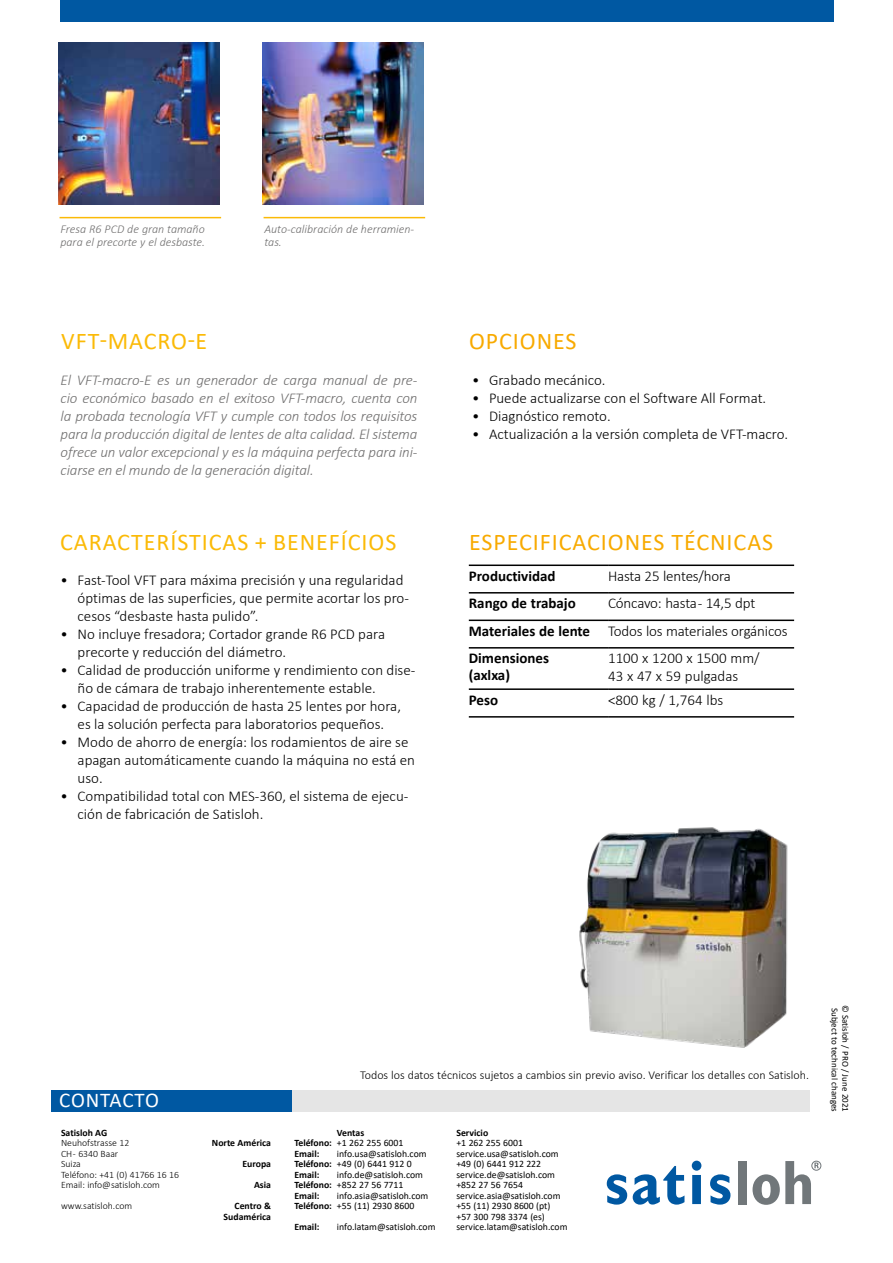
<style>
.page{position:relative;width:893px;height:1263px;background:#fff}
.page>*{position:absolute;margin:0;border:0;box-sizing:border-box;transform-origin:0 0}
.t1{font:24px "Calibri";letter-spacing:.04em;color:#fbba07}
.t2{font:24px "Calibri";letter-spacing:.04em;color:#f8aa00}
.t3{font:21px "Calibri";letter-spacing:.03em;color:#fff}
.t4{font:300 15px/18px "Calibri";color:#000}
.t5{font:italic 300 15px/18px "Calibri";letter-spacing:-.01em;color:#706f6f;text-align:justify}
.t6{font:700 15px "Calibri";color:#000}
.t7{font:300 12px "Calibri";color:#000}
.t8{font:italic 300 12px/13.5px "Calibri";color:#706f6f}
.t9{font:9.75px/10.5px "Calibri";color:#000}
.t10{font:300 9.75px/10.5px "Calibri";color:#000}
.t11{font:700 9.75px/21px "Calibri";color:#000;text-align:right}
.t12{font:9px/10.8px "Calibri";color:#000;text-align:center}
.s1{font-weight:700}
</style>
<div class="page">
<img style="left:58px;top:43px;width:162px;height:161px">
<img style="left:579px;top:827px;width:209px;height:221px">
<img style="left:262px;top:43px;width:162px;height:161px">
<div style="left:60px;top:0;width:773px;height:21px;background:#0058a2"></div>
<hr style="left:60px;top:217px;width:161px;height:1px;background:#fbba07">
<div style="left:140px;top:1090px;width:670px;height:21px;background:#e5e5e5"></div>
<svg style="left:607px;top:1174px;width:20px;height:30px"></svg>
<svg style="left:633px;top:1166px;width:51px;height:38px"></svg>
<svg style="left:692px;top:1161px;width:9px;height:43px"></svg>
<svg style="left:710px;top:1174px;width:20px;height:30px"></svg>
<div style="left:738px;top:1161px;width:9px;height:43px;background:#71777a"></div>
<svg style="left:752px;top:1161px;width:67px;height:44px"></svg>
<div style="left:811px;top:1161px;width:10px;height:9px;border:1px solid #71777a;border-radius:50%"></div>
<div style="left:51px;top:1090px;width:241px;height:21px;background:#0058a2"></div>
<hr style="left:264px;top:217px;width:161px;height:1px;background:#fbba07">
<hr style="left:469px;top:564px;width:139px;height:2px;background:#000">
<hr style="left:608px;top:564px;width:186px;height:2px;background:#000">
<hr style="left:469px;top:592px;width:139px;height:1px;background:#000">
<hr style="left:608px;top:592px;width:186px;height:1px;background:#000">
<hr style="left:469px;top:619px;width:139px;height:2px;background:#000">
<hr style="left:608px;top:619px;width:186px;height:2px;background:#000">
<hr style="left:469px;top:647px;width:139px;height:2px;background:#000">
<hr style="left:608px;top:647px;width:186px;height:2px;background:#000">
<hr style="left:469px;top:688px;width:139px;height:2px;background:#000">
<hr style="left:608px;top:688px;width:186px;height:2px;background:#000">
<hr style="left:469px;top:716px;width:139px;height:2px;background:#000">
<hr style="left:608px;top:716px;width:186px;height:2px;background:#000">
<p class="t8" style="left:60px;top:222px;width:146px">Fresa R6 PCD de gran tamaño para el precorte y el desbaste.</p>
<h1 class="t1" style="left:61px;top:324px;width:147px">VFT-MACRO-E</h1>
<p class="t8" style="left:264px;top:222px;width:151px">Auto-calibración de herramien&shy;tas.</p>
<p class="t5" style="left:61px;top:371px;width:358px">El VFT-macro-E es un generador de carga manual de pre&shy;cio económico basado en el exitoso VFT-macro, cuenta con la probada tecnología VFT y cumple con todos los requisitos para la producción digital de lentes de alta calidad. El sistema ofrece un valor excepcional y es la máquina perfecta para ini&shy;ciarse en el mundo de la generación digital.</p>
<h1 class="t2" style="left:469px;top:324px;width:109px">OPCIONES</h1>
<p class="t4" style="left:472px;top:371px;width:135px">• Grabado mecánico.</p>
<p class="t4" style="left:472px;top:389px;width:296px">• Puede actualizarse con el Software All Format.</p>
<p class="t4" style="left:472px;top:407px;width:140px">• Diagnóstico remoto.</p>
<p class="t4" style="left:472px;top:425px;width:318px">• Actualización a la versión completa de VFT-macro.</p>
<h1 class="t1" style="left:60px;top:525px;width:338px">CARACTERÍSTICAS + BENEFÍCIOS</h1>
<h1 class="t2" style="left:469px;top:525px;width:306px">ESPECIFICACIONES TÉCNICAS</h1>
<p class="t4" style="left:78px;top:571px;width:333px;text-indent:-17px">• Fast-Tool VFT para máxima precisión y una regularidad óptimas de las superficies, que permite acortar los pro&shy;cesos “desbaste hasta pulido”.</p>
<p class="t4" style="left:78px;top:625px;width:309px;text-indent:-17px">• No incluye fresadora; Cortador grande R6 PCD para precorte y reducción del diámetro.</p>
<p class="t4" style="left:78px;top:661px;width:339px;text-indent:-17px">• Calidad de producción uniforme y rendimiento con dise&shy;ño de cámara de trabajo inherentemente estable.</p>
<p class="t4" style="left:61px;top:697px;width:342px;text-align:center">• Capacidad de producción de hasta 25 lentes por hora, es la solución perfecta para laboratorios pequeños.</p>
<p class="t4" style="left:78px;top:733px;width:339px;text-indent:-17px">• Modo de ahorro de energía: los rodamientos de aire se apagan automáticamente cuando la máquina no está en uso.</p>
<p class="t4" style="left:78px;top:787px;width:332px;text-indent:-17px">• Compatibilidad total con MES-360, el sistema de ejecu&shy;ción de fabricación de Satisloh.</p>
<p class="t6" style="left:469px;top:565px;width:88px">Productividad</p>
<p class="t4" style="left:608px;top:567px;width:124px">Hasta 25 lentes/hora</p>
<p class="t6" style="left:469px;top:593px;width:108px">Rango de trabajo</p>
<p class="t4" style="left:469px;top:589px;width:320px;line-height:27.5px;text-indent:139px">Cóncavo: hasta - 14,5 dpt<br><span class="s1">Materiales de lente</span> Todos los materiales orgánicos<br><span class="s1">Dimensiones</span></p>
<p class="t6" style="left:469px;top:664px;width:43px">(axlxa)</p>
<p class="t4" style="left:608px;top:649px;width:153px">1100 x 1200 x 1500 mm/<br>43 x 47 x 59 pulgadas</p>
<p class="t6" style="left:469px;top:689px;width:31px">Peso</p>
<p class="t4" style="left:608px;top:690px;width:117px">&lt;800 kg / 1,764 lbs</p>
<h2 class="t3" style="left:59px;top:1086px;width:101px">CONTACTO</h2>
<p class="t11" style="left:61px;top:1122px;width:48px">Satisloh AG</p>
<p class="t10" style="left:61px;top:1138px;width:120px">Neuhofstrasse 12<br>CH - 6340 Baar<br>Suiza<br>Teléfono: +41 (0) 41766 16 16<br>Email: info@satisloh.com</p>
<p class="t10" style="left:61px;top:1201px;width:73px">www.satisloh.com</p>
<p class="t11" style="left:212px;top:1132px;width:61px">Norte América<br>Europa<br>Asia<br>Centro &amp;</p>
<p class="t11" style="left:224px;top:1206px;width:49px">Sudamérica</p>
<p class="t7" style="left:360px;top:1068px;width:450px">Todos los datos técnicos sujetos a cambios sin previo aviso. Verificar los detalles con Satisloh.</p>
<p class="t11" style="left:337px;top:1122px;width:29px">Ventas</p>
<p class="t11" style="left:456px;top:1122px;width:33px">Servicio</p>
<p class="t9" style="left:294px;top:1137px;width:111px"><span class="s1">Teléfono:</span> +1 262 255 6001</p>
<p class="t9" style="left:456px;top:1137px;width:68px">+1 262 255 6001</p>
<p class="t11" style="left:294px;top:1143px;width:26px">Email:</p>
<p class="t9" style="left:337px;top:1148px;width:91px">info.usa@satisloh.com</p>
<p class="t9" style="left:456px;top:1148px;width:104px">service.usa@satisloh.com</p>
<p class="t9" style="left:294px;top:1158px;width:119px"><span class="s1">Teléfono:</span> +49 (0) 6441 912 0</p>
<p class="t9" style="left:456px;top:1158px;width:86px">+49 (0) 6441 912 222</p>
<p class="t11" style="left:294px;top:1164px;width:26px">Email:</p>
<p class="t9" style="left:337px;top:1169px;width:88px">info.de@satisloh.com</p>
<p class="t9" style="left:456px;top:1169px;width:100px">service.de@satisloh.com</p>
<p class="t9" style="left:294px;top:1179px;width:111px"><span class="s1">Teléfono:</span> +852 27 56 7711</p>
<p class="t9" style="left:456px;top:1179px;width:68px">+852 27 56 7654</p>
<p class="t11" style="left:294px;top:1185px;width:26px">Email:</p>
<p class="t9" style="left:337px;top:1190px;width:93px">info.asia@satisloh.com</p>
<p class="t9" style="left:456px;top:1190px;width:105px">service.asia@satisloh.com</p>
<p class="t9" style="left:294px;top:1200px;width:121px"><span class="s1">Teléfono:</span> +55 (11) 2930 8600</p>
<p class="t9" style="left:456px;top:1200px;width:96px">+55 (11) 2930 8600 (pt) +57 300 798 3374 (es)</p>
<p class="t11" style="left:294px;top:1216px;width:26px">Email:</p>
<p class="t9" style="left:337px;top:1221px;width:100px">info.latam@satisloh.com</p>
<p class="t9" style="left:456px;top:1221px;width:113px">service.latam@satisloh.com</p>
<p class="t12" style="left:851px;top:1005px;width:108px;rotate:90deg">© Satisloh / PRO / June 2021<br>Subject to technical changes</p>
</div>
